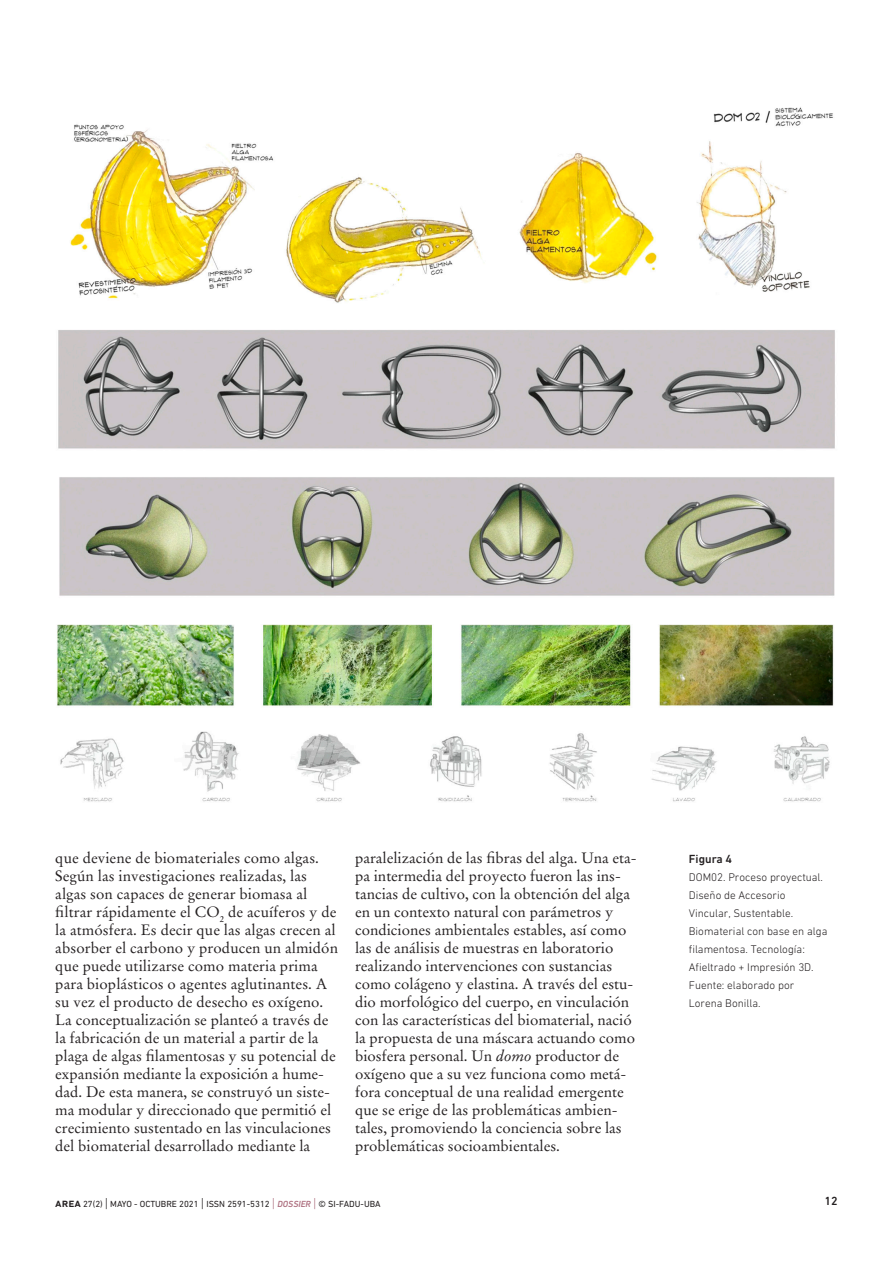
<style>
.page{position:relative;width:893px;height:1263px;background:#fff}
.page>*{position:absolute;margin:0;border:0;box-sizing:border-box;transform-origin:0 0}
._23__Texto_principal{font:15px/18px "Stempel Garamond LT Std";color:#231f20}
._32__Titulo_Figuras{font:500 12px "DIN Next LT Pro";color:#231f20}
._33__Epígrafe{font:300 11.25px/18px "DIN Next LT Pro";color:#231f20}
.t1{font:9px "DIN Next LT Pro";color:#231f20}
.s1{font-style:italic}
.s2{font-weight:500;font-size:12px}
.s3{font-weight:300;font-size:13.5px}
.s4{font-weight:300;font-size:13.5px;color:#ad6f7f}
.s5{font-weight:500;font-style:italic;color:#ad6f7f}
</style>
<div class="page">
<img style="left:57px;top:107px;width:778px;height:695px">
<p class="_23__Texto_principal" style="left:55px;top:849px;width:284px">que deviene de biomateriales como algas.<br>Según las investigaciones realizadas, las algas son capaces de generar biomasa al filtrar rápidamente el CO<sub>2</sub> de acuíferos y de la atmósfera. Es decir que las algas crecen al absorber el carbono y producen un almidón que puede utilizarse como materia prima para bioplásticos o agentes aglutinantes. A su vez el producto de desecho es oxígeno.</p>
<p class="_23__Texto_principal" style="left:55px;top:1011px;width:282px">La conceptualización se planteó a través de la fabricación de un material a partir de la plaga de algas filamentosas y su potencial de expansión mediante la exposición a hume&shy;dad. De esta manera, se construyó un siste&shy;ma modular y direccionado que permitió el crecimiento sustentado en las vinculaciones del biomaterial desarrollado mediante la</p>
<p class="_23__Texto_principal" style="left:355px;top:849px;width:283px">paralelización de las fibras del alga. Una eta&shy;pa intermedia del proyecto fueron las ins&shy;tancias de cultivo, con la obtención del alga en un contexto natural con parámetros y condiciones ambientales estables, así como las de análisis de muestras en laboratorio realizando intervenciones con sustancias como colágeno y elastina. A través del estu&shy;dio morfológico del cuerpo, en vinculación con las características del biomaterial, nació la propuesta de una máscara actuando como biosfera personal. Un <span class="s1">domo</span> productor de oxígeno que a su vez funciona como metá&shy;fora conceptual de una realidad emergente que se erige de las problemáticas ambien&shy;tales, promoviendo la conciencia sobre las problemáticas socioambientales.</p>
<p class="_32__Titulo_Figuras" style="left:689px;top:852px;width:45px">Figura 4</p>
<p class="_33__Epígrafe" style="left:689px;top:868px;width:140px">DOM02. Proceso proyectual.<br>Diseño de Accesorio<br>Vincular, Sustentable.<br>Biomaterial con base en alga filamentosa. Tecnología:<br>Afieltrado + Impresión 3D.</p>
<p class="_33__Epígrafe" style="left:689px;top:976px;width:107px">Fuente: elaborado por<br>Lorena Bonilla.</p>
<p class="t1" style="left:55px;top:1198px;width:327px"><span class="s2">area</span> 27(2) <span class="s3">|</span> MAYO - OCTUBRE 2021 <span class="s3">|</span> ISSN 2591-5312 <span class="s4">|</span> <span class="s5">DOSSIER</span> <span class="s4">|</span> © SI-FADU-UBA</p>
<p class="_32__Titulo_Figuras" style="left:824px;top:1194px;width:15px">12</p>
</div>
